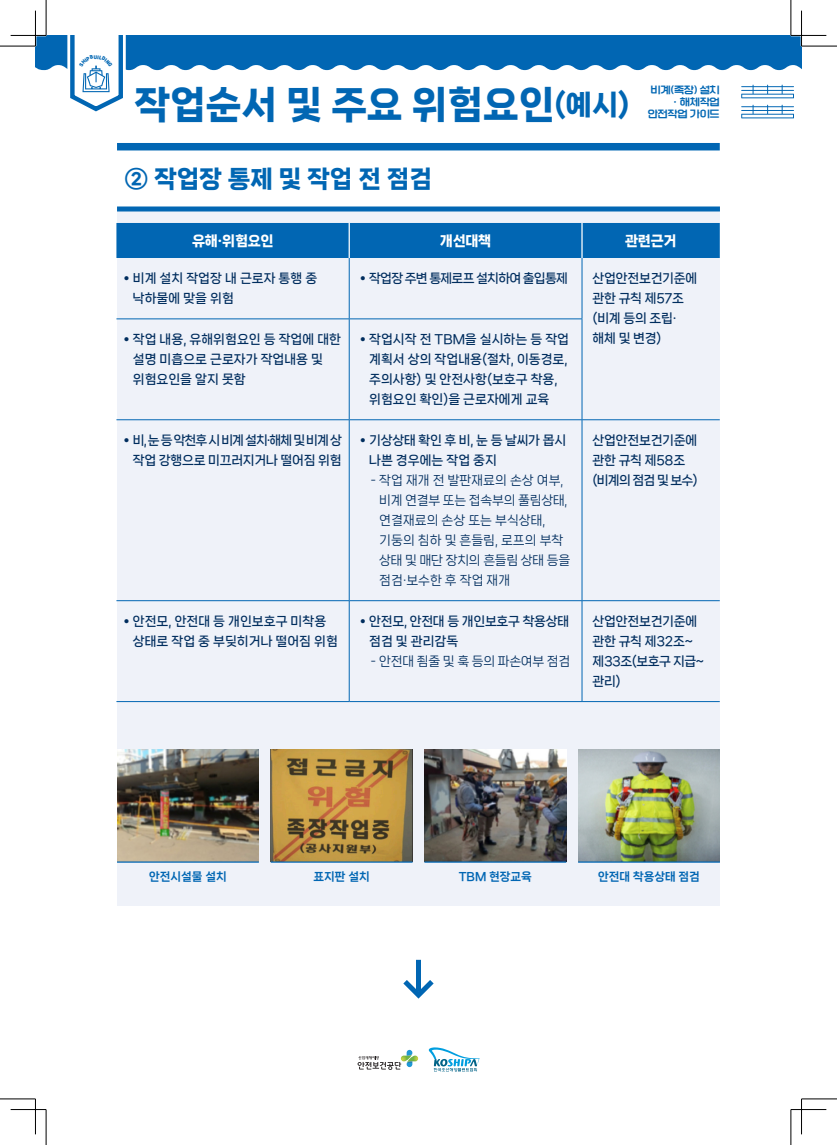
<style>
.page{position:relative;width:837px;height:1145px;background:#fff}
.page>*{position:absolute;margin:0;border:0;box-sizing:border-box;transform-origin:0 0}
.t1{font:37.5px "Nanum Square Neo TTF e Hv";color:#0166b3}
.t2{font:23.75px "Nanum Square Neo TTF e Hv";color:#0166b3}
.t3{font:13.75px "Nanum Square Neo TTF e Hv";letter-spacing:-.02em;color:#fff}
.t4{font:12.5px/20px "Nanum Square Neo TTF c Bd";letter-spacing:-.02em;color:#002d5e}
.t5{font:12.5px/20px "Nanum Square Neo TTF c Bd";color:#002d5e}
.t6{font:12.5px/20px "Nanum Square Neo TTF b Rg";color:#002d5e}
.t7{font:12.5px "Nanum Square Neo TTF c Bd";letter-spacing:-.06em;color:#002d5e}
.t8{font:12.5px "Nanum Square Neo TTF b Rg";letter-spacing:-.02em;color:#002d5e}
.t9{font:11.25px "Nanum Square Neo d Eb";color:#0166b3}
.t10{font:10px/12px "KIMM Bold";letter-spacing:-.035em;color:#0166b3;text-align:right}
.s1{font-size:27.5px}
</style>
<div class="page">
<div style="left:117px;top:209px;width:602px;height:696px;background:#eff2f9"></div>
<div style="left:117px;top:206px;width:602px;height:5px;background:#0166b3"></div>
<svg style="left:357px;top:1049px;width:61px;height:20px"></svg>
<svg style="left:428px;top:1047px;width:51px;height:24px"></svg>
<div style="left:117px;top:143px;width:602px;height:7px;background:#0166b3"></div>
<div style="left:116px;top:223px;width:603px;height:35px;background:#0166b3"></div>
<hr style="left:348px;top:223px;width:2px;height:35px;background:#fff">
<hr style="left:581px;top:223px;width:1px;height:35px;background:#fff">
<hr style="left:349px;top:258px;width:1px;height:60px;background:#0166b3">
<hr style="left:581px;top:258px;width:1px;height:60px;background:#0166b3">
<hr style="left:349px;top:318px;width:233px;height:1px;background:#0166b3">
<hr style="left:581px;top:319px;width:1px;height:100px;background:#0166b3">
<hr style="left:349px;top:420px;width:1px;height:180px;background:#0166b3">
<hr style="left:581px;top:420px;width:1px;height:180px;background:#0166b3">
<hr style="left:349px;top:600px;width:232px;height:1px;background:#0166b3">
<hr style="left:349px;top:601px;width:1px;height:100px;background:#0166b3">
<hr style="left:581px;top:601px;width:1px;height:100px;background:#0166b3">
<hr style="left:349px;top:701px;width:232px;height:1px;background:#0166b3">
<hr style="left:116px;top:318px;width:233px;height:1px;background:#0166b3">
<hr style="left:349px;top:319px;width:1px;height:100px;background:#0166b3">
<hr style="left:116px;top:600px;width:233px;height:1px;background:#0166b3">
<hr style="left:116px;top:701px;width:233px;height:1px;background:#0166b3">
<hr style="left:116px;top:419px;width:233px;height:1px;background:#0166b3">
<hr style="left:349px;top:419px;width:232px;height:1px;background:#0166b3">
<hr style="left:581px;top:419px;width:138px;height:1px;background:#0166b3">
<hr style="left:581px;top:600px;width:138px;height:1px;background:#0166b3">
<hr style="left:581px;top:701px;width:138px;height:1px;background:#0166b3">
<img style="left:117px;top:749px;width:142px;height:112px">
<img style="left:270px;top:749px;width:142px;height:112px">
<img style="left:578px;top:749px;width:141px;height:112px">
<img style="left:424px;top:749px;width:142px;height:112px">
<hr style="left:117px;top:861px;width:142px;height:1px;background:#0166b3">
<hr style="left:424px;top:861px;width:142px;height:1px;background:#0166b3">
<hr style="left:270px;top:861px;width:142px;height:1px;background:#0166b3">
<hr style="left:578px;top:861px;width:141px;height:1px;background:#0166b3">
<div style="left:416px;top:959px;width:5px;height:32px;background:#0166b3"></div>
<svg style="left:403px;top:980px;width:31px;height:19px"></svg>
<hr style="left:0;top:46px;width:35px;height:1px;background:#000">
<hr style="left:801px;top:46px;width:35px;height:1px;background:#000">
<hr style="left:0;top:1098px;width:35px;height:1px;background:#000">
<hr style="left:801px;top:1098px;width:35px;height:1px;background:#000">
<hr style="left:46px;top:0;width:1px;height:35px;background:#000">
<hr style="left:46px;top:1109px;width:1px;height:35px;background:#000">
<hr style="left:790px;top:0;width:1px;height:35px;background:#000">
<hr style="left:790px;top:1109px;width:1px;height:35px;background:#000">
<hr style="left:11px;top:35px;width:35px;height:1px;background:#000">
<hr style="left:790px;top:35px;width:36px;height:1px;background:#000">
<hr style="left:11px;top:1109px;width:35px;height:1px;background:#000">
<hr style="left:790px;top:1109px;width:36px;height:1px;background:#000">
<hr style="left:35px;top:11px;width:1px;height:35px;background:#000">
<hr style="left:35px;top:1098px;width:1px;height:36px;background:#000">
<hr style="left:801px;top:11px;width:1px;height:35px;background:#000">
<hr style="left:801px;top:1098px;width:1px;height:36px;background:#000">
<svg style="left:35px;top:35px;width:766px;height:83px"></svg>
<p class="t1" style="left:135px;top:84px;width:496px">작업순서 및 주요 위험요인<span class="s1">(예시)</span></p>
<p class="t2" style="left:125px;top:166px;width:309px">② 작업장 통제 및 작업 전 점검</p>
<p class="t10" style="left:650px;top:83px;width:71px">비계(족장) 설치 ·해체작업</p>
<p class="t10" style="left:647px;top:107px;width:74px">안전작업 가이드</p>
<p class="t3" style="left:192px;top:233px;width:83px">유해·위험요인</p>
<p class="t3" style="left:440px;top:233px;width:53px">개선대책</p>
<p class="t3" style="left:625px;top:233px;width:53px">관련근거</p>
<p class="t5" style="left:133px;top:269px;width:186px;text-indent:-9px">• 비계 설치 작업장 내 근로자 통행 중 낙하물에 맞을 위험</p>
<p class="t7" style="left:360px;top:272px;width:210px">• 작업장 주변 통제로프 설치하여 출입통제</p>
<p class="t4" style="left:592px;top:269px;width:106px">산업안전보건기준에 관한 규칙 제57조 (비계 등의 조립·</p>
<p class="t5" style="left:123px;top:330px;width:219px">• 작업 내용, 유해위험요인 등 작업에 대한</p>
<p class="t5" style="left:592px;top:329px;width:70px">해체 및 변경)</p>
<p class="t5" style="left:133px;top:350px;width:192px">설명 미흡으로 근로자가 작업내용 및 위험요인을 알지 못함</p>
<p class="t5" style="left:369px;top:330px;width:201px;text-indent:-9px">• 작업시작 전 TBM을 실시하는 등 작업 계획서 상의 작업내용(절차, 이동경로, 주의사항) 및 안전사항(보호구 착용, 위험요인 확인)을 근로자에게 교육</p>
<p class="t4" style="left:123px;top:430px;width:220px;text-align:right">• 비, 눈 등 악천후 시 비계 설치·해체 및 비계 상 작업 강행으로 미끄러지거나 떨어짐 위험</p>
<p class="t4" style="left:369px;top:430px;width:198px;text-indent:-9px">• 기상상태 확인 후 비, 눈 등 날씨가 몹시 나쁜 경우에는 작업 중지</p>
<p class="t6" style="left:379px;top:470px;width:192px;text-indent:-9px">- 작업 재개 전 발판재료의 손상 여부, 비계 연결부 또는 접속부의 풀림상태, 연결재료의 손상 또는 부식상태, 기둥의 침하 및 흔들림, 로프의 부착 상태 및 매단 장치의 흔들림 상태 등을 점검·보수한 후 작업 재개</p>
<p class="t5" style="left:133px;top:611px;width:206px;text-indent:-9px">• 안전모, 안전대 등 개인보호구 미착용 상태로 작업 중 부딪히거나 떨어짐 위험</p>
<p class="t4" style="left:369px;top:611px;width:202px;text-indent:-9px">• 안전모, 안전대 등 개인보호구 착용상태 점검 및 관리감독</p>
<p class="t8" style="left:370px;top:654px;width:201px">- 안전대 죔줄 및 훅 등의 파손여부 점검</p>
<p class="t4" style="left:592px;top:430px;width:106px">산업안전보건기준에 관한 규칙 제58조 (비계의 점검 및 보수)</p>
<p class="t4" style="left:592px;top:611px;width:113px">산업안전보건기준에 관한 규칙 제32조~ 제33조(보호구 지급~ 관리)</p>
<p class="t9" style="left:149px;top:871px;width:79px">안전시설물 설치</p>
<p class="t9" style="left:313px;top:871px;width:58px">표지판 설치</p>
<p class="t9" style="left:458px;top:871px;width:75px">TBM 현장교육</p>
<p class="t9" style="left:598px;top:871px;width:103px">안전대 착용상태 점검</p>
</div>
